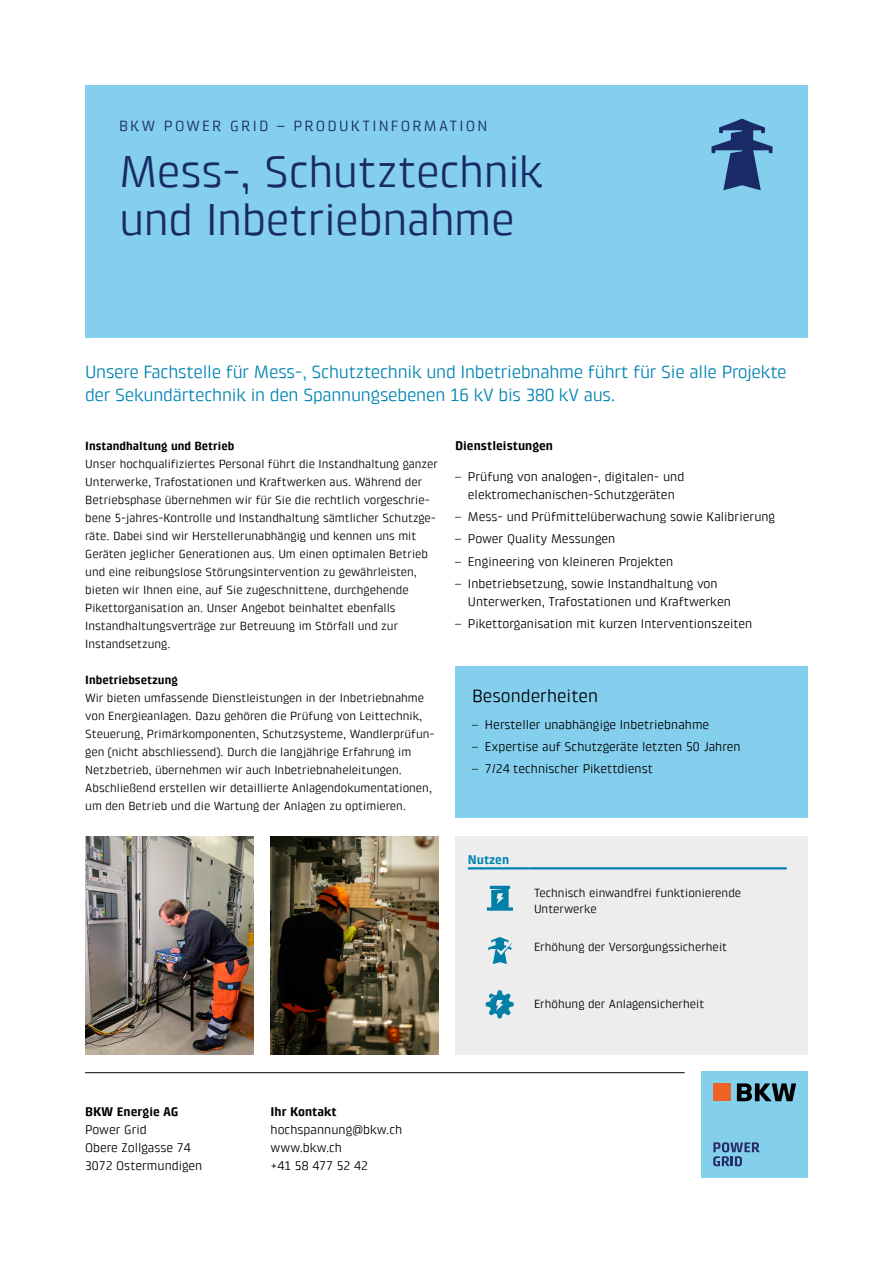
<style>
.page{position:relative;width:893px;height:1263px;background:#fff}
.page>*{position:absolute;margin:0;border:0;box-sizing:border-box;transform-origin:0 0}
.t1{font:45px/48px "Klint Pro";letter-spacing:-.01em;color:#192a67}
.t2{font:18px/22.5px "Klint Pro";letter-spacing:-.015em;color:#0084b2}
.t3{font:18px "Klint Pro";color:#000}
.t4{font:15px "Klint Pro";letter-spacing:.15em;color:#192a67}
.t5{font:12.75px/18px "Klintfor BKW";color:#000;text-align:center}
.t6{font:12.75px/18px "Klint Pro";color:#000}
.t7{font:700 12.75px "Klintfor BKW";color:#000}
.t8{font:700 12.75px "Klint Pro";color:#000}
.t9{font:700 12.75px "Klintfor BKW";color:#0084b2}
.t10{font:12px/18px "Klint Pro";color:#000}
.t11{font:700 12px "Klint Pro";color:#000}
.s1{font-size:12px;color:#212121}
.s2{font-family:"Klintfor BKW";font-size:12px;color:#212121}
</style>
<div class="page">
<div style="left:702px;top:1071px;width:106px;height:107px;background:#84cfec"></div>
<div style="left:713px;top:1083px;width:18px;height:18px;background:#ec6227"></div>
<svg style="left:737px;top:1083px;width:59px;height:18px"></svg>
<svg style="left:713px;top:1142px;width:46px;height:24px"></svg>
<div style="left:85px;top:85px;width:723px;height:253px;background:#84cfed"></div>
<svg style="left:711px;top:119px;width:61px;height:71px"></svg>
<hr style="left:85px;top:1072px;width:600px;height:1px;background:#000">
<div style="left:455px;top:836px;width:353px;height:219px;background:#ededed"></div>
<hr style="left:468px;top:867px;width:62px;height:2px;background:#0084b2">
<hr style="left:530px;top:867px;width:257px;height:2px;background:#0084b2">
<img style="left:486px;top:885px;width:24px;height:25px">
<img style="left:85px;top:836px;width:168px;height:219px">
<div style="left:455px;top:666px;width:353px;height:152px;background:#84cfed"></div>
<img style="left:271px;top:836px;width:167px;height:219px">
<svg style="left:487px;top:886px;width:26px;height:25px"></svg>
<svg style="left:488px;top:937px;width:24px;height:27px"></svg>
<svg style="left:486px;top:990px;width:28px;height:28px"></svg>
<p class="t4" style="left:119px;top:117px;width:370px">BKW POWER GRID – PRODUKTINFORMATION</p>
<h1 class="t1" style="left:119px;top:148px;width:426px">Mess-, Schutztechnik und Inbetriebnahme</h1>
<h2 class="t2" style="left:85px;top:361px;width:703px">Unsere Fachstelle für Mess-, Schutztechnik und Inbetriebnahme führt für Sie alle Projekte der Sekundärtechnik in den Spannungsebenen 16 kV bis 380 kV aus.</h2>
<p class="t11" style="left:85px;top:439px;width:151px">Instandhaltung und Betrieb</p>
<p class="t10" style="left:85px;top:455px;width:354px">Unser hochqualifiziertes Personal führt die Instandhaltung ganzer Unterwerke, Trafostationen und Kraftwerken aus. Während der Betriebsphase übernehmen wir für Sie die rechtlich vorgeschrie&shy;bene 5-jahres-Kontrolle und Instandhaltung sämtlicher Schutzge&shy;räte. Dabei sind wir Herstellerunabhängig und kennen uns mit Geräten jeglicher Generationen aus. Um einen optimalen Betrieb und eine reibungslose Störungsintervention zu gewährleisten, bieten wir Ihnen eine, auf Sie zugeschnittene, durchgehende Pikettorganisation an. Unser Angebot beinhaltet ebenfalls Instandhaltungsverträge zur Betreuung im Störfall und zur Instandsetzung.</p>
<p class="t11" style="left:85px;top:673px;width:94px">Inbetriebsetzung</p>
<p class="t10" style="left:85px;top:689px;width:351px">Wir bieten umfassende Dienstleistungen in der Inbetriebnahme von Energieanlagen. Dazu gehören die Prüfung von Leittechnik, Steuerung, Primärkomponenten, Schutzsysteme, Wandlerprüfun&shy;gen (nicht abschliessend). Durch die langjährige Erfahrung im Netzbetrieb, übernehmen wir auch Inbetriebnaheleitungen.<br>Abschließend erstellen wir detaillierte Anlagendokumentationen, um den Betrieb und die Wartung der Anlagen zu optimieren.</p>
<p class="t8" style="left:455px;top:438px;width:99px">Dienstleistungen</p>
<p class="t5" style="left:455px;top:467px;width:231px"><span class="s1">–</span> Prüfung von analogen-, digitalen- und elektromechanischen-Schutzgeräten</p>
<p class="t5" style="left:455px;top:508px;width:322px"><span class="s1">–</span> Mess- und Prüfmittelüberwachung sowie Kalibrierung</p>
<p class="t5" style="left:455px;top:530px;width:162px"><span class="s1">–</span> Power Quality Messungen</p>
<p class="t5" style="left:455px;top:552px;width:220px"><span class="s1">–</span> Engineering von kleineren Projekten</p>
<p class="t5" style="left:468px;top:574px;width:265px;text-align:left;text-indent:-13px"><span class="s1">–</span> Inbetriebsetzung, sowie Instandhaltung von<br>Unterwerken, Trafostationen und Kraftwerken</p>
<p class="t5" style="left:455px;top:615px;width:299px"><span class="s1">–</span> Pikettorganisation mit kurzen Interventionszeiten</p>
<h2 class="t3" style="left:472px;top:686px;width:128px">Besonderheiten</h2>
<p class="t6" style="left:472px;top:715px;width:239px"><span class="s2">–</span> Hersteller unabhängige Inbetriebnahme</p>
<p class="t6" style="left:472px;top:737px;width:270px"><span class="s2">–</span> Expertise auf Schutzgeräte letzten 50 Jahren</p>
<p class="t6" style="left:472px;top:760px;width:182px"><span class="s2">–</span> 7/24 technischer Pikettdienst</p>
<p class="t9" style="left:468px;top:852px;width:43px">Nutzen</p>
<p class="t10" style="left:534px;top:885px;width:209px;line-height:15.8px">Technisch einwandfrei funktionierende<br>Unterwerke</p>
<p class="t10" style="left:534px;top:937px;width:195px">Erhöhung der Versorgungssicherheit</p>
<p class="t10" style="left:534px;top:995px;width:172px">Erhöhung der Anlagensicherheit</p>
<p class="t7" style="left:85px;top:1104px;width:95px">BKW Energie AG</p>
<p class="t6" style="left:85px;top:1121px;width:119px">Power Grid<br>Obere Zollgasse 74<br>3072 Ostermundigen</p>
<p class="t7" style="left:271px;top:1104px;width:68px">Ihr Kontakt</p>
<p class="t6" style="left:271px;top:1121px;width:133px">hochspannung@bkw.ch www.bkw.ch<br>+41 58 477 52 42</p>
</div>
